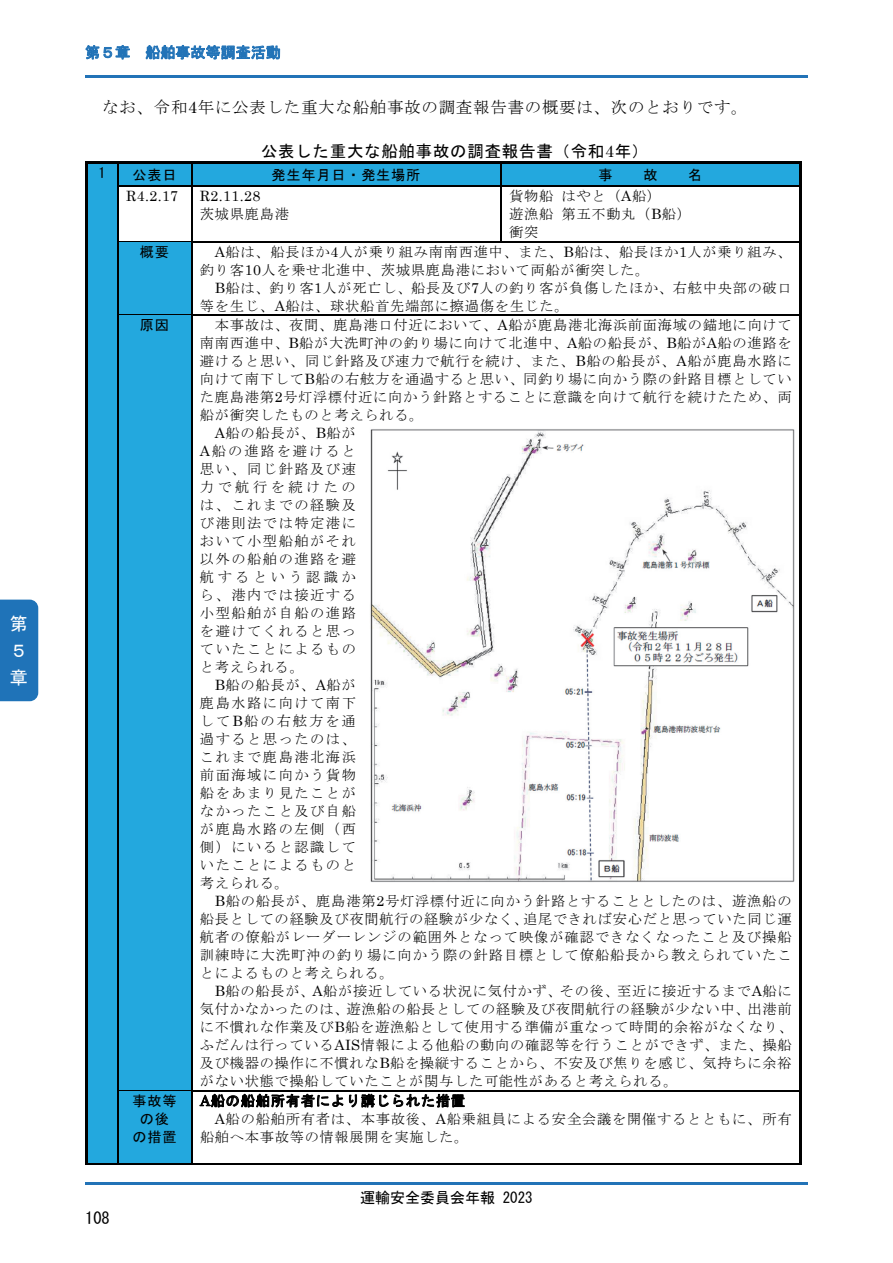
<style>
.page{position:relative;width:893px;height:1263px;background:#fff}
.page>*{position:absolute;margin:0;border:0;box-sizing:border-box;transform-origin:0 0}
.t1{font:18px/27px "MS Gothic";color:#fff}
.t2{font:16.5px "MS Mincho";letter-spacing:.045em;color:#000}
.t3{font:16.5px "MS Gothic";letter-spacing:.045em;color:#000}
.t4{font:15px "MS Gothic";color:#000}
.t5{font:15px "MS Gothic";color:#2273b7}
.t6{font:14.25px/18px "MS Mincho";letter-spacing:.055em;color:#000}
.t7{font:14.25px "MS Mincho";letter-spacing:.11em;color:#000}
.t8{font:14.25px/18px "MS Gothic";letter-spacing:.05em;color:#000;text-align:center}
.t9{font:14.25px "MS Mincho";letter-spacing:.14em;color:#000}
.t10{font:14.25px "MS Mincho";letter-spacing:.245em;color:#000}
.t11{font:14.25px "Century";letter-spacing:.025em;color:#000}
.s1{font-family:"Century"}
</style>
<div class="page">
<hr style="left:85px;top:75px;width:723px;height:3px;background:#2273b7">
<hr style="left:85px;top:1182px;width:723px;height:2px;background:#2273b7">
<div style="left:87px;top:164px;width:30px;height:999px;background:#23a8de"></div>
<div style="left:119px;top:164px;width:72px;height:21px;background:#23a8de"></div>
<div style="left:193px;top:164px;width:307px;height:21px;background:#23a8de"></div>
<div style="left:502px;top:164px;width:297px;height:21px;background:#23a8de"></div>
<hr style="left:85px;top:162px;width:717px;height:2px;background:#000">
<hr style="left:85px;top:164px;width:2px;height:21px;background:#000">
<hr style="left:117px;top:164px;width:2px;height:21px;background:#000">
<hr style="left:191px;top:164px;width:2px;height:21px;background:#000">
<hr style="left:500px;top:164px;width:2px;height:21px;background:#000">
<hr style="left:799px;top:164px;width:3px;height:21px;background:#000">
<hr style="left:119px;top:185px;width:72px;height:2px;background:#000">
<hr style="left:193px;top:185px;width:307px;height:2px;background:#000">
<hr style="left:502px;top:185px;width:297px;height:2px;background:#000">
<hr style="left:85px;top:187px;width:2px;height:54px;background:#000">
<hr style="left:117px;top:187px;width:2px;height:54px;background:#000">
<hr style="left:191px;top:187px;width:2px;height:54px;background:#000">
<hr style="left:500px;top:187px;width:2px;height:54px;background:#000">
<hr style="left:799px;top:187px;width:3px;height:54px;background:#000">
<div style="left:119px;top:242px;width:72px;height:72px;background:#23a8de"></div>
<hr style="left:119px;top:241px;width:72px;height:1px;background:#000">
<hr style="left:193px;top:241px;width:606px;height:1px;background:#000">
<hr style="left:85px;top:242px;width:2px;height:72px;background:#000">
<hr style="left:117px;top:242px;width:2px;height:72px;background:#000">
<hr style="left:191px;top:242px;width:2px;height:72px;background:#000">
<hr style="left:799px;top:242px;width:3px;height:72px;background:#000">
<div style="left:119px;top:316px;width:72px;height:774px;background:#23a8de"></div>
<hr style="left:119px;top:314px;width:72px;height:2px;background:#000">
<hr style="left:193px;top:314px;width:606px;height:2px;background:#000">
<hr style="left:85px;top:316px;width:2px;height:774px;background:#000">
<hr style="left:117px;top:316px;width:2px;height:774px;background:#000">
<hr style="left:191px;top:316px;width:2px;height:774px;background:#000">
<hr style="left:799px;top:316px;width:3px;height:774px;background:#000">
<div style="left:119px;top:1091px;width:72px;height:72px;background:#23a8de"></div>
<hr style="left:119px;top:1090px;width:72px;height:1px;background:#000">
<hr style="left:193px;top:1090px;width:606px;height:1px;background:#000">
<hr style="left:85px;top:1091px;width:2px;height:72px;background:#000">
<hr style="left:85px;top:1163px;width:32px;height:2px;background:#000">
<hr style="left:117px;top:1091px;width:2px;height:74px;background:#000">
<hr style="left:119px;top:1163px;width:72px;height:2px;background:#000">
<hr style="left:191px;top:1091px;width:2px;height:74px;background:#000">
<hr style="left:193px;top:1163px;width:606px;height:2px;background:#000">
<hr style="left:799px;top:1091px;width:3px;height:74px;background:#000">
<img style="left:370px;top:429px;width:425px;height:453px">
<div style="left:0;top:600px;width:38px;height:101px;background:#1f73b8"></div>
<p class="t1" style="left:10px;top:610px;width:19px">第<br>５章</p>
<p class="t5" style="left:85px;top:45px;width:197px">第５章 船舶事故等調査活動</p>
<p class="t2" style="left:102px;top:99px;width:647px">なお、令和<span class="s1">4</span>年に公表した重大な船舶事故の調査報告書の概要は、次のとおりです。</p>
<p class="t3" style="left:261px;top:143px;width:389px">公表した重大な船舶事故の調査報告書（令和<span class="s1">4</span>年）</p>
<p class="t8" style="left:98px;top:164px;width:9px">1</p>
<p class="t8" style="left:132px;top:166px;width:46px">公表日</p>
<p class="t8" style="left:272px;top:166px;width:150px">発生年月日・発生場所</p>
<p class="t8" style="left:598px;top:166px;width:16px">事</p>
<p class="t8" style="left:643px;top:166px;width:16px">故</p>
<p class="t8" style="left:688px;top:166px;width:16px">名</p>
<p class="t11" style="left:126px;top:184px;width:53px">R4.2.17</p>
<p class="t11" style="left:200px;top:184px;width:62px">R2.11.28</p>
<p class="t6" style="left:200px;top:205px;width:90px">茨城県鹿島港</p>
<p class="t6" style="left:509px;top:187px;width:183px">貨物船はやと（<span class="s1">A</span>船）<br>遊漁船第五不動丸（<span class="s1">B</span>船）衝突</p>
<p class="t8" style="left:140px;top:242px;width:31px">概要</p>
<p class="t6" style="left:200px;top:242px;width:593px;text-indent:15px"><span class="s1">A</span>船は、船長ほか<span class="s1">4</span>人が乗り組み南南西進中、また、<span class="s1">B</span>船は、船長ほか<span class="s1">1</span>人が乗り組み、釣り客<span class="s1">10</span>人を乗せ北進中、茨城県鹿島港において両船が衝突した。</p>
<p class="t6" style="left:200px;top:278px;width:593px;text-indent:15px"><span class="s1">B</span>船は、釣り客<span class="s1">1</span>人が死亡し、船長及び<span class="s1">7</span>人の釣り客が負傷したほか、右舷中央部の破口等を生じ、<span class="s1">A</span>船は、球状船首先端部に擦過傷を生じた。</p>
<p class="t8" style="left:140px;top:316px;width:31px">原因</p>
<p class="t6" style="left:215px;top:316px;width:578px">本事故は、夜間、鹿島港口付近において、<span class="s1">A</span>船が鹿島港北海浜前面海域の錨地に向けて</p>
<p class="t6" style="left:200px;top:334px;width:593px">南南西進中、<span class="s1">B</span>船が大洗町沖の釣り場に向けて北進中、<span class="s1">A</span>船の船長が、<span class="s1">B</span>船が<span class="s1">A</span>船の進路を</p>
<p class="t6" style="left:200px;top:352px;width:593px">避けると思い、同じ針路及び速力で航行を続け、また、<span class="s1">B</span>船の船長が、<span class="s1">A</span>船が鹿島水路に</p>
<p class="t6" style="left:200px;top:370px;width:593px">向けて南下して<span class="s1">B</span>船の右舷方を通過すると思い、同釣り場に向かう際の針路目標としてい</p>
<p class="t6" style="left:200px;top:388px;width:593px">た鹿島港第<span class="s1">2</span>号灯浮標付近に向かう針路とすることに意識を向けて航行を続けたため、両</p>
<p class="t6" style="left:200px;top:406px;width:225px">船が衝突したものと考えられる。</p>
<p class="t6" style="left:215px;top:424px;width:142px"><span class="s1">A</span>船の船長が、<span class="s1">B</span>船が</p>
<p class="t9" style="left:200px;top:444px;width:157px"><span class="s1">A</span>船の進路を避けると</p>
<p class="t7" style="left:200px;top:462px;width:157px">思い、同じ針路及び速</p>
<p class="t10" style="left:200px;top:480px;width:157px">力で航行を続けたの</p>
<p class="t7" style="left:200px;top:498px;width:157px">は、これまでの経験及</p>
<p class="t7" style="left:200px;top:516px;width:157px">び港則法では特定港に</p>
<p class="t7" style="left:200px;top:534px;width:157px">おいて小型船舶がそれ</p>
<p class="t7" style="left:200px;top:552px;width:157px">以外の船舶の進路を避</p>
<p class="t10" style="left:200px;top:570px;width:157px">航するという認識か</p>
<p class="t7" style="left:200px;top:588px;width:157px">ら、港内では接近する</p>
<p class="t7" style="left:200px;top:606px;width:157px">小型船舶が自船の進路</p>
<p class="t7" style="left:200px;top:624px;width:157px">を避けてくれると思っ</p>
<p class="t7" style="left:200px;top:642px;width:157px">ていたことによるもの</p>
<p class="t6" style="left:200px;top:658px;width:105px">と考えられる。</p>
<p class="t6" style="left:215px;top:676px;width:142px"><span class="s1">B</span>船の船長が、<span class="s1">A</span>船が</p>
<p class="t7" style="left:200px;top:696px;width:157px">鹿島水路に向けて南下</p>
<p class="t9" style="left:200px;top:714px;width:157px">して<span class="s1">B</span>船の右舷方を通</p>
<p class="t7" style="left:200px;top:732px;width:157px">過すると思ったのは、</p>
<p class="t7" style="left:200px;top:750px;width:157px">これまで鹿島港北海浜</p>
<p class="t7" style="left:200px;top:768px;width:157px">前面海域に向かう貨物</p>
<p class="t7" style="left:200px;top:786px;width:157px">船をあまり見たことが</p>
<p class="t7" style="left:200px;top:804px;width:157px">なかったこと及び自船</p>
<p class="t7" style="left:200px;top:822px;width:157px">が鹿島水路の左側（西</p>
<p class="t7" style="left:200px;top:840px;width:157px">側）にいると認識して</p>
<p class="t7" style="left:200px;top:858px;width:157px">いたことによるものと</p>
<p class="t6" style="left:200px;top:874px;width:90px">考えられる。</p>
<p class="t6" style="left:215px;top:892px;width:578px"><span class="s1">B</span>船の船長が、鹿島港第<span class="s1">2</span>号灯浮標付近に向かう針路とすることとしたのは、遊漁船の</p>
<p class="t6" style="left:200px;top:910px;width:593px">船長としての経験及び夜間航行の経験が少なく、追尾できれば安心だと思っていた同じ運</p>
<p class="t6" style="left:200px;top:928px;width:593px">航者の僚船がレーダーレンジの範囲外となって映像が確認できなくなったこと及び操船</p>
<p class="t6" style="left:200px;top:946px;width:593px">訓練時に大洗町沖の釣り場に向かう際の針路目標として僚船船長から教えられていたこ</p>
<p class="t6" style="left:200px;top:964px;width:195px">とによるものと考えられる。</p>
<p class="t6" style="left:215px;top:982px;width:578px"><span class="s1">B</span>船の船長が、<span class="s1">A</span>船が接近している状況に気付かず、その後、至近に接近するまで<span class="s1">A</span>船に</p>
<p class="t6" style="left:200px;top:1000px;width:593px">気付かなかったのは、遊漁船の船長としての経験及び夜間航行の経験が少ない中、出港前</p>
<p class="t6" style="left:200px;top:1018px;width:595px">に不慣れな作業及び<span class="s1">B</span>船を遊漁船として使用する準備が重なって時間的余裕がなくなり、</p>
<p class="t6" style="left:200px;top:1036px;width:593px">ふだんは行っている<span class="s1">AIS</span>情報による他船の動向の確認等を行うことができず、また、操船</p>
<p class="t6" style="left:200px;top:1054px;width:593px">及び機器の操作に不慣れな<span class="s1">B</span>船を操縦することから、不安及び焦りを感じ、気持ちに余裕</p>
<p class="t6" style="left:200px;top:1072px;width:479px">がない状態で操船していたことが関与した可能性があると考えられる。</p>
<p class="t8" style="left:132px;top:1092px;width:46px">事故等の後の措置</p>
<p class="t8" style="left:200px;top:1092px;width:267px"><span class="s1">A</span>船の船舶所有者により講じられた措置</p>
<p class="t6" style="left:200px;top:1110px;width:593px;text-indent:15px"><span class="s1">A</span>船の船舶所有者は、本事故後、<span class="s1">A</span>船乗組員による安全会議を開催するとともに、所有船舶へ本事故等の情報展開を実施した。</p>
<p class="t3" style="left:85px;top:1210px;width:26px">108</p>
<p class="t4" style="left:360px;top:1190px;width:174px">運輸安全委員会年報 2023</p>
</div>
